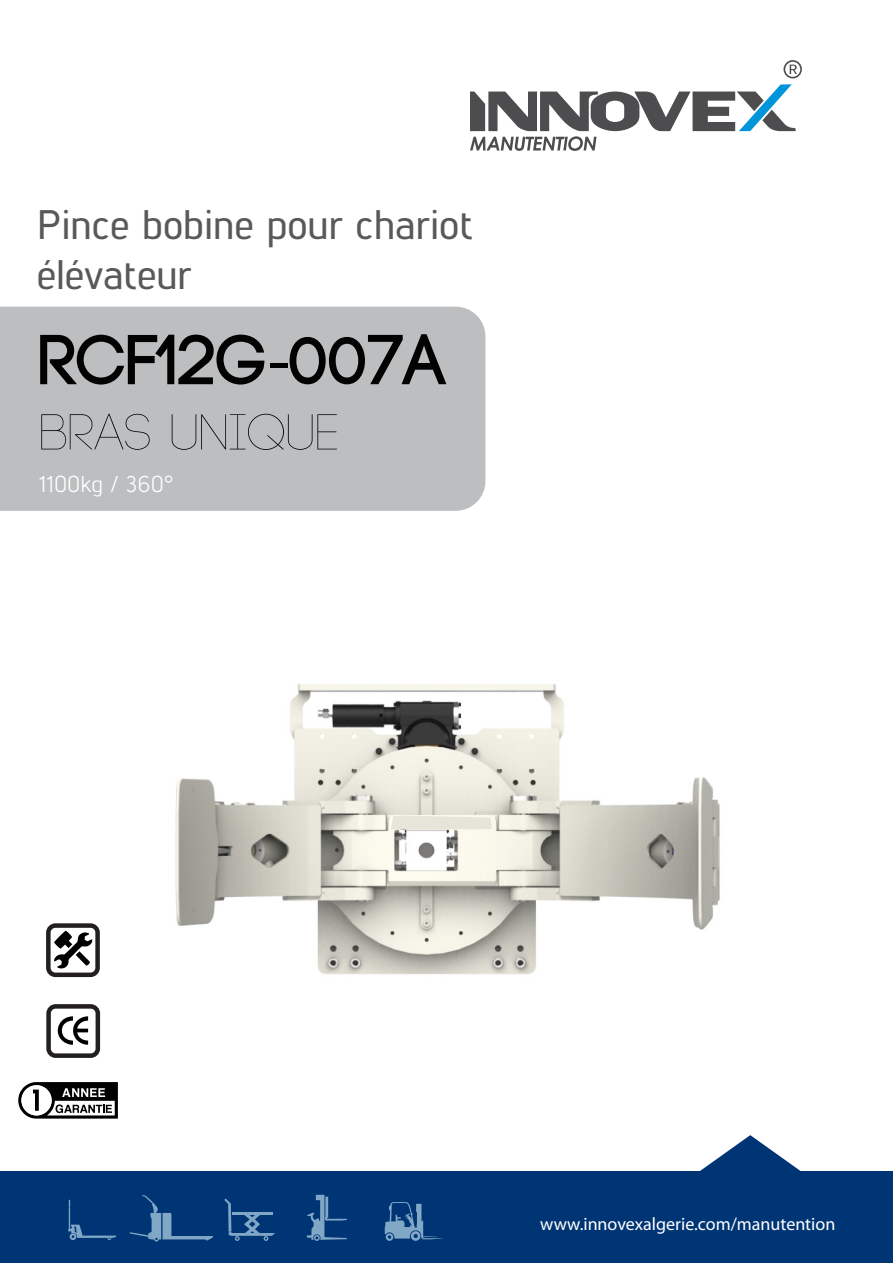
<style>
.page{position:relative;width:893px;height:1263px;background:#fff}
.page>*{position:absolute;margin:0;border:0;box-sizing:border-box;transform-origin:0 0}
.t1{font:700 70.5px "Code";letter-spacing:.005em;color:#020202}
.t2{font:300 50.25px "Code";letter-spacing:.005em;color:#000}
.t3{font:500 41.25px/49.5px "Lintel";color:#58595b}
.t4{font:22.95px "Lintel";color:#fff}
.t5{font:18px "Myriad Pro";color:#fff}
.s1{font-family:"Myriad Pro";font-weight:400}
</style>
<div class="page">
<img style="left:175px;top:684px;width:545px;height:291px">
<svg style="left:391px;top:816px;width:101px;height:13px"></svg>
<div style="left:0;top:307px;width:485px;height:204px;background:#bcbec0"></div>
<div style="left:0;top:1171px;width:893px;height:92px;background:#003575"></div>
<svg style="left:700px;top:1135px;width:101px;height:36px"></svg>
<svg style="left:306px;top:1195px;width:41px;height:46px"></svg>
<svg style="left:224px;top:1198px;width:51px;height:43px"></svg>
<div style="left:386px;top:1233px;width:7px;height:8px;background:#81a7c6;border-radius:50%"></div>
<svg style="left:385px;top:1202px;width:57px;height:37px"></svg>
<svg style="left:68px;top:1199px;width:48px;height:41px"></svg>
<svg style="left:129px;top:1195px;width:84px;height:46px"></svg>
<svg style="left:783px;top:60px;width:19px;height:18px"></svg>
<svg style="left:470px;top:84px;width:326px;height:67px"></svg>
<svg style="left:18px;top:1082px;width:100px;height:37px"></svg>
<svg style="left:46px;top:1004px;width:54px;height:54px"></svg>
<svg style="left:46px;top:923px;width:54px;height:54px"></svg>
<h3 class="t3" style="left:37px;top:198px;width:438px">Pince bobine pour chariot élévateur</h3>
<h1 class="t1" style="left:39px;top:324px;width:409px">RCF12G<span class="s1">-</span>007A</h1>
<h2 class="t2" style="left:39px;top:407px;width:301px">BRAS UNIQUE</h2>
<p class="t4" style="left:39px;top:469px;width:136px">1100kg / 360°</p>
<p class="t5" style="left:540px;top:1213px;width:297px">www.innovexalgerie.com/manutention</p>
</div>
